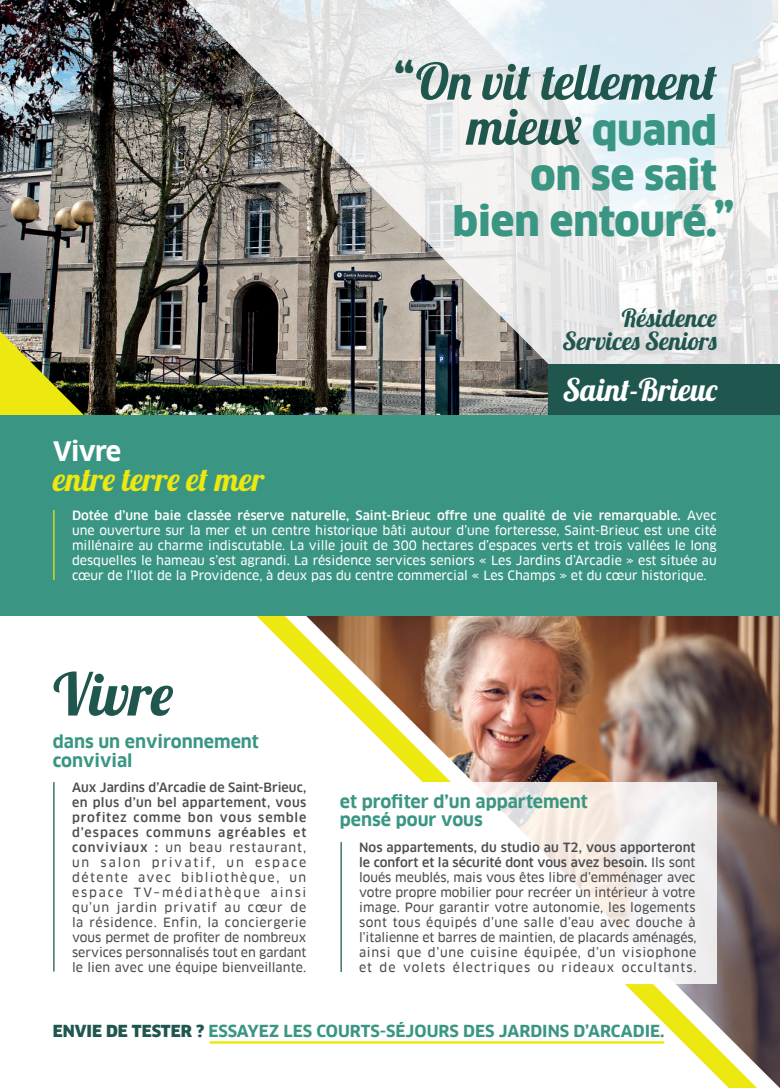
<style>
.page{position:relative;width:780px;height:1088px;background:#fff}
.page>*{position:absolute;margin:0;border:0;box-sizing:border-box;transform-origin:0 0}
.t1{font:58.75px "Lobster 1.4";color:#1f564e}
.t2{font:50.25px/45px "Lobster 1.4";color:#1f564e;text-align:right}
.t3{font:900 39.88px/45.5px "Clan Offc";color:#3a9683;text-align:right}
.t4{font:900 39.88px "Clan Offc";color:#1f564e}
.t5{font:32.5px "Lobster 1.4";color:#ece810}
.t6{font:31.25px "Lobster 1.4";color:#fff}
.t7{font:700 26.25px "Clan Offc";letter-spacing:-.03em;color:#fff}
.t8{font:25px/23.8px "Lobster 1.4";color:#1f564e;text-align:right}
.t9{font:700 17.5px/18.8px "Clan Offc";color:#3a9683}
.t10{font:700 16.25px "Clan Offc";color:#3a9683}
.t11{font:12.5px/15px "Clan Offc News";letter-spacing:.04em;color:#4b4c4d;text-align:justify}
.t12{font:12.5px/15px "Clan Offc News";color:#fff;text-align:justify}
.t13{font:500 12.5px/15px "Clan Offc";letter-spacing:.01em;color:#4b4c4d;text-align:justify}
.t14{font:500 12.5px "Clan Offc";color:#fff}
.s1{font-family:"Clan Offc";font-weight:900;font-size:39.88px;color:#3a9683}
.s2{font-family:"Clan Offc News";font-weight:400}
.s3{font-family:"Clan Offc";font-weight:500}
.s4{font-weight:900;color:#1f564e}
</style>
<div class="page">
<img style="left:0;top:0;width:150px;height:331px">
<img style="left:0;top:331px;width:150px;height:84px">
<img style="left:150px;top:0;width:628px;height:415px">
<img style="left:302px;top:615px;width:478px;height:473px">
<hr style="left:209px;top:1041px;width:455px;height:3px;background:#ece810">
<div style="left:548px;top:364px;width:232px;height:51px;background:#1f564e"></div>
<div style="left:0;top:415px;width:780px;height:200px;background:#3a9683"></div>
<hr style="left:53px;top:510px;width:1px;height:70px;background:#ece810">
<hr style="left:53px;top:782px;width:1px;height:189px;background:#1f564e">
<svg style="left:326px;top:782px;width:390px;height:202px"></svg>
<hr style="left:340px;top:842px;width:2px;height:130px;background:#1f564e">
<h3 class="t4" style="left:414px;top:79px;width:22px;rotate:-180deg">”</h3>
<h2 class="t2" style="left:415px;top:58px;width:303px">On vit tellement mieux <span class="s1">quand</span></h2>
<h3 class="t3" style="left:452px;top:153px;width:266px">on se sait bien entouré.</h3>
<h3 class="t3" style="left:714px;top:194px;width:22px">”</h3>
<h3 class="t8" style="left:562px;top:305px;width:156px">Résidence<br>Services Seniors</h3>
<h3 class="t7" style="left:53px;top:437px;width:69px">Vivre</h3>
<h3 class="t5" style="left:53px;top:459px;width:212px">entre terre et mer</h3>
<h3 class="t6" style="left:562px;top:369px;width:156px">Saint-Brieuc</h3>
<p class="t14" style="left:72px;top:508px;width:646px">Dotée d’une baie classée réserve naturelle, Saint-Brieuc offre une qualité de vie remarquable. <span class="s2">Avec</span></p>
<p class="t12" style="left:72px;top:522px;width:646px">une ouverture sur la mer et un centre historique bâti autour d’une forteresse, Saint-Brieuc est une cité millénaire au charme indiscutable. La ville jouit de 300 hectares d’espaces verts et trois vallées le long desquelles le hameau s’est agrandi. La résidence services seniors « Les Jardins d’Arcadie » est située au cœur de l’Ilot de la Providence, à deux pas du centre commercial « Les Champs » et du cœur historique.</p>
<h1 class="t1" style="left:53px;top:657px;width:121px">Vivre</h1>
<h3 class="t9" style="left:53px;top:732px;width:208px">dans un environnement convivial</h3>
<p class="t13" style="left:72px;top:780px;width:236px">Aux Jardins d’Arcadie de Saint-Brieuc, en plus d’un bel appartement, vous profitez comme bon vous semble d’espaces communs agréables et</p>
<p class="t11" style="left:72px;top:840px;width:236px"><span class="s3">conviviaux :</span> un beau restaurant, un salon privatif, un espace détente avec bibliothèque, un espace TV–médiathèque ainsi qu’un jardin privatif au cœur de la résidence. Enfin, la conciergerie vous permet de profiter de nombreux services personnalisés tout en gardant le lien avec une équipe bienveillante.</p>
<h3 class="t9" style="left:340px;top:792px;width:249px">et profiter d’un appartement pensé pour vous</h3>
<p class="t13" style="left:359px;top:840px;width:338px">Nos appartements, du studio au T2, vous apporteront le confort et la sécurité dont vous avez besoin. <span class="s2">Ils sont</span></p>
<p class="t11" style="left:359px;top:870px;width:339px">loués meublés, mais vous êtes libre d’emménager avec votre propre mobilier pour recréer un intérieur à votre image. Pour garantir votre autonomie, les logements sont tous équipés d’une salle d’eau avec douche à l’italienne et barres de maintien, de placards aménagés, ainsi que d’une cuisine équipée, d’un visiophone et de volets électriques ou rideaux occultants.</p>
<h3 class="t10" style="left:53px;top:1022px;width:613px"><span class="s4">ENVIE DE TESTER ?</span> ESSAYEZ LES COURTS-SÉJOURS DES JARDINS D’ARCADIE.</h3>
</div>
